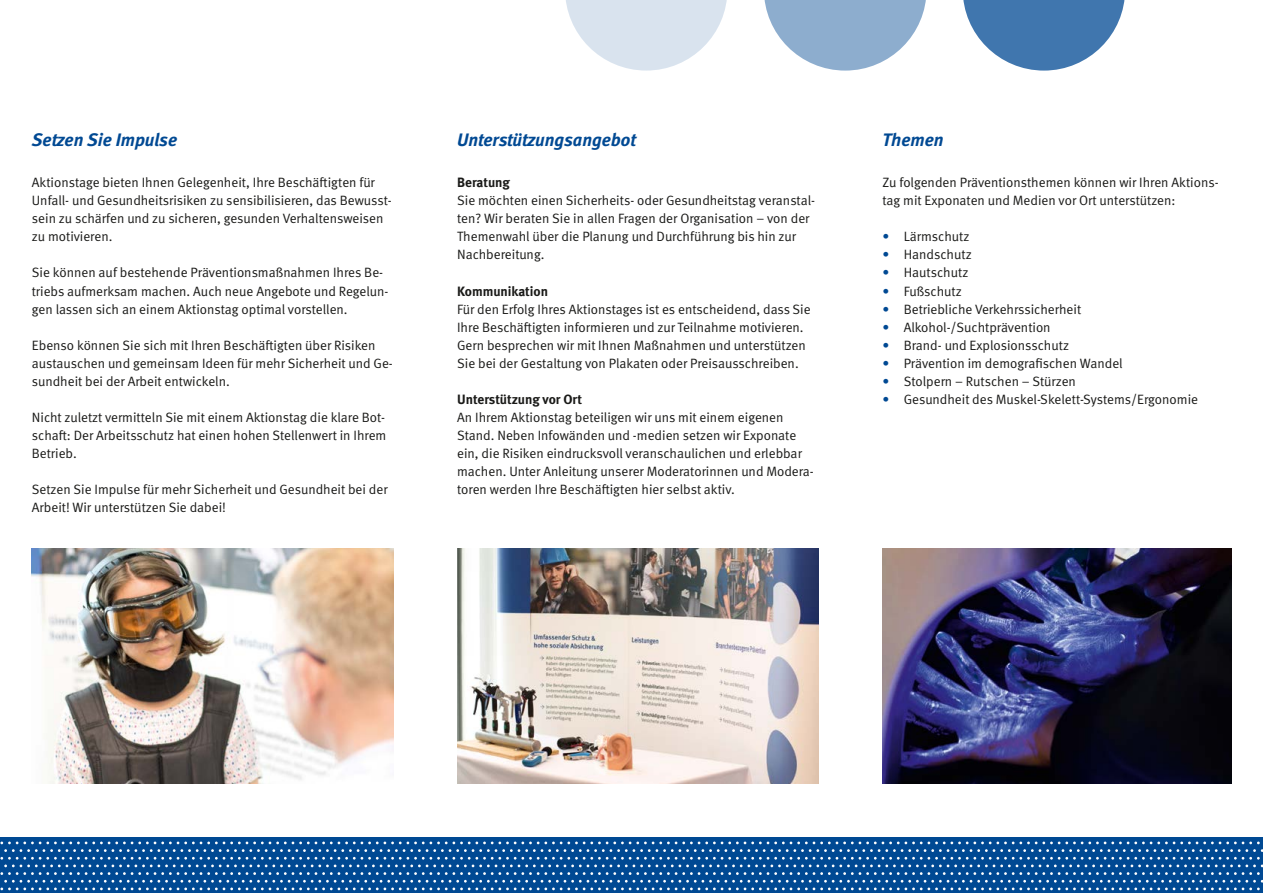
<style>
.page{position:relative;width:1263px;height:893px;background:#fff}
.page>*{position:absolute;margin:0;border:0;box-sizing:border-box;transform-origin:0 0}
.t1{font:italic 700 18px "DGUV Meta";color:#004993}
.t2{font:13.5px/18.1px "DGUV Meta";color:#1a1a18}
.t3{font:700 13.5px "DGUV Meta";color:#1a1a18}
.s1{color:#004993}
</style>
<div class="page">
<div style="left:876px;top:838px;width:387px;height:55px;background:#004993"></div>
<div style="left:0;top:838px;width:893px;height:55px;background:#004993"></div>
<svg style="left:0;top:841px;width:1263px;height:49px"></svg>
<svg style="left:566px;top:0;width:161px;height:71px"></svg>
<svg style="left:764px;top:0;width:162px;height:71px"></svg>
<svg style="left:963px;top:0;width:162px;height:71px"></svg>
<img style="left:882px;top:549px;width:349px;height:234px">
<img style="left:32px;top:549px;width:361px;height:234px">
<img style="left:457px;top:549px;width:362px;height:234px">
<h1 class="t1" style="left:32px;top:129px;width:147px">Setzen Sie Impulse</h1>
<p class="t2" style="left:32px;top:174px;width:361px">Aktionstage bieten Ihnen Gelegenheit, Ihre Beschäftigten für Unfall- und Gesundheitsrisiken zu sensibilisieren, das Bewusst&shy;sein zu schärfen und zu sicheren, gesunden Verhaltensweisen zu motivieren.</p>
<p class="t2" style="left:32px;top:264px;width:358px">Sie können auf bestehende Präventionsmaßnahmen Ihres Be&shy;triebs aufmerksam machen. Auch neue Angebote und Regelun&shy;gen lassen sich an einem Aktionstag optimal vorstellen.</p>
<p class="t2" style="left:32px;top:336px;width:362px">Ebenso können Sie sich mit Ihren Beschäftigten über Risiken austauschen und gemeinsam Ideen für mehr Sicherheit und Ge&shy;sundheit bei der Arbeit entwickeln.</p>
<p class="t2" style="left:32px;top:409px;width:356px;text-align:justify">Nicht zuletzt vermitteln Sie mit einem Aktionstag die klare Bot&shy;schaft: Der Arbeitsschutz hat einen hohen Stellenwert in Ihrem Betrieb.</p>
<p class="t2" style="left:32px;top:481px;width:357px">Setzen Sie Impulse für mehr Sicherheit und Gesundheit bei der<br>Arbeit! Wir unterstützen Sie dabei!</p>
<h1 class="t1" style="left:457px;top:129px;width:180px">Unterstützungsangebot</h1>
<p class="t3" style="left:457px;top:174px;width:54px">Beratung</p>
<p class="t2" style="left:457px;top:192px;width:359px">Sie möchten einen Sicherheits- oder Gesundheitstag veranstal&shy;ten? Wir beraten Sie in allen Fragen der Organisation – von der Themenwahl über die Planung und Durchführung bis hin zur Nachbereitung.</p>
<p class="t3" style="left:457px;top:283px;width:93px">Kommunikation</p>
<p class="t2" style="left:457px;top:300px;width:355px">Für den Erfolg Ihres Aktionstages ist es entscheidend, dass Sie Ihre Beschäftigten informieren und zur Teilnahme motivieren.<br>Gern besprechen wir mit Ihnen Maßnahmen und unterstützen Sie bei der Gestaltung von Plakaten oder Preisausschreiben.</p>
<p class="t3" style="left:457px;top:391px;width:126px">Unterstützung vor Ort</p>
<p class="t2" style="left:457px;top:409px;width:358px">An Ihrem Aktionstag beteiligen wir uns mit einem eigenen Stand. Neben Infowänden und -medien setzen wir Exponate ein, die Risiken eindrucksvoll veranschaulichen und erlebbar machen. Unter Anleitung unserer Moderatorinnen und Modera&shy;toren werden Ihre Beschäftigten hier selbst aktiv.</p>
<h1 class="t1" style="left:882px;top:129px;width:63px">Themen</h1>
<p class="t2" style="left:882px;top:174px;width:338px">Zu folgenden Präventionsthemen können wir Ihren Aktions&shy;tag mit Exponaten und Medien vor Ort unterstützen:</p>
<p class="t2" style="left:882px;top:228px;width:89px"><span class="s1">•</span> Lärmschutz</p>
<p class="t2" style="left:882px;top:246px;width:91px"><span class="s1">•</span> Handschutz</p>
<p class="t2" style="left:882px;top:264px;width:87px"><span class="s1">•</span> Hautschutz</p>
<p class="t2" style="left:882px;top:282px;width:81px"><span class="s1">•</span> Fußschutz</p>
<p class="t2" style="left:882px;top:300px;width:200px"><span class="s1">•</span> Betriebliche Verkehrssicherheit</p>
<p class="t2" style="left:882px;top:318px;width:170px"><span class="s1">•</span> Alkohol-/Suchtprävention</p>
<p class="t2" style="left:882px;top:336px;width:188px"><span class="s1">•</span> Brand- und Explosionsschutz</p>
<p class="t2" style="left:882px;top:354px;width:242px"><span class="s1">•</span> Prävention im demografischen Wandel</p>
<p class="t2" style="left:882px;top:372px;width:195px"><span class="s1">•</span> Stolpern − Rutschen − Stürzen</p>
<p class="t2" style="left:882px;top:391px;width:317px"><span class="s1">•</span> Gesundheit des Muskel-Skelett-Systems/Ergonomie</p>
</div>
